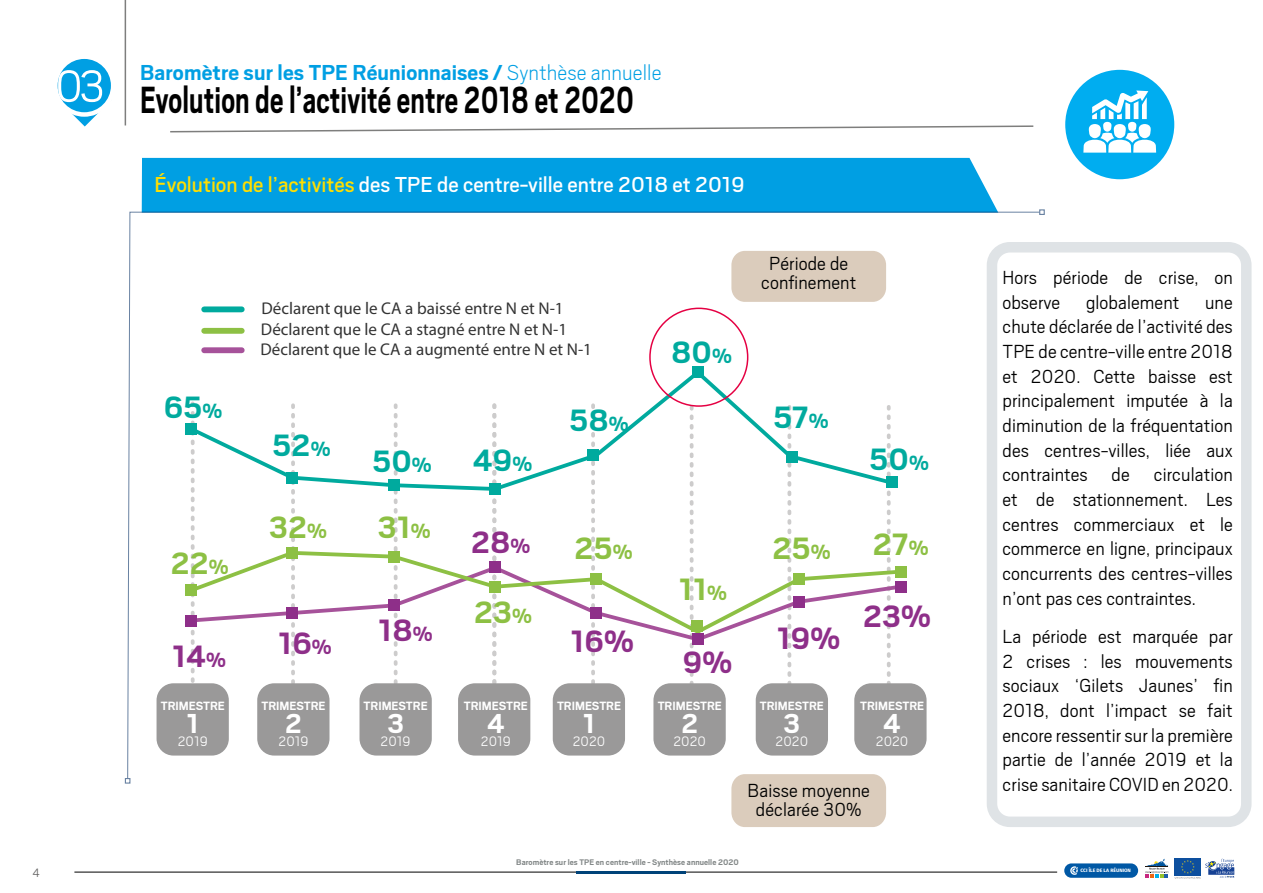
<style>
.page{position:relative;width:1263px;height:893px;background:#fff}
.page>*{position:absolute;margin:0;border:0;box-sizing:border-box;transform-origin:0 0}
.t1{font:700 42px "Scout";letter-spacing:.005em;color:#000;scale:.71 1}
.t2{font:700 34.2px "Scout";color:#00aa9e}
.t3{font:700 34.2px "Scout";color:#8dc044}
.t4{font:700 34.2px "Scout";color:#8e2f89}
.t5{font:24px "Scout";color:#fff}
.t6{font:700 24px "Scout";letter-spacing:.005em;color:#009fe3}
.t7{font:300 21px/24.8px "Scout";letter-spacing:.005em;color:#000;text-align:justify}
.t8{font:17.1px/20.5px "Myriad Pro";color:#333}
.t9{font:300 15.15px "Scout";color:#fff}
.t10{font:300 13.5px "Scout";color:#646363}
.t11{font:700 13.35px "Scout";color:#fff}
.t12{font:700 9px "Scout";letter-spacing:.005em;color:#828787}
.t13{font:700 4.8px "Fira Sans";letter-spacing:-.01em;color:#fff;scale:1.05 1}
.s1{font-weight:200}
.s2{color:#ffde00}
.s3{font-size:22.8px}
</style>
<div class="page">
<hr style="left:74px;top:872px;width:505px;height:1px;background:#000">
<hr style="left:683px;top:872px;width:374px;height:1px;background:#000">
<hr style="left:576px;top:871px;width:110px;height:3px;background:#004379">
<svg style="left:1145px;top:858px;width:23px;height:20px"></svg>
<div style="left:1174px;top:858px;width:27px;height:18px;background:#0d4f9e"></div>
<svg style="left:1179px;top:858px;width:55px;height:20px"></svg>
<div style="left:1064px;top:863px;width:74px;height:15px;background:#0058a5;border-radius:7px"></div>
<svg style="left:1070px;top:866px;width:8px;height:9px"></svg>
<div style="left:142px;top:158px;width:856px;height:54px;background:#009fe3"></div>
<svg style="left:170px;top:125px;width:864px;height:8px"></svg>
<hr style="left:125px;top:0;width:1px;height:125px;background:#7e7e7d">
<svg style="left:73px;top:114px;width:25px;height:13px"></svg>
<div style="left:53px;top:54px;width:62px;height:63px;background:#fff;border-radius:50%"></div>
<div style="left:58px;top:59px;width:53px;height:53px;background:#009fe3;border-radius:50%"></div>
<svg style="left:127px;top:212px;width:912px;height:567px"></svg>
<svg style="left:1039px;top:209px;width:6px;height:6px"></svg>
<svg style="left:125px;top:778px;width:5px;height:6px"></svg>
<svg style="left:186px;top:367px;width:719px;height:388px"></svg>
<div style="left:185px;top:615px;width:12px;height:11px;background:#8e2f89"></div>
<div style="left:287px;top:607px;width:11px;height:12px;background:#8e2f89"></div>
<div style="left:388px;top:600px;width:11px;height:11px;background:#8e2f89"></div>
<div style="left:489px;top:581px;width:12px;height:12px;background:#8dc044"></div>
<div style="left:591px;top:607px;width:11px;height:12px;background:#8e2f89"></div>
<div style="left:692px;top:634px;width:11px;height:11px;background:#8e2f89"></div>
<div style="left:793px;top:596px;width:12px;height:11px;background:#8e2f89"></div>
<div style="left:895px;top:581px;width:11px;height:11px;background:#8e2f89"></div>
<div style="left:185px;top:585px;width:12px;height:11px;background:#8dc044"></div>
<div style="left:287px;top:547px;width:11px;height:12px;background:#8dc044"></div>
<div style="left:388px;top:551px;width:11px;height:11px;background:#8dc044"></div>
<div style="left:489px;top:561px;width:12px;height:12px;background:#8e2f89"></div>
<div style="left:591px;top:573px;width:11px;height:12px;background:#8dc044"></div>
<div style="left:691px;top:620px;width:11px;height:11px;background:#8dc044"></div>
<div style="left:793px;top:573px;width:12px;height:12px;background:#8dc044"></div>
<div style="left:895px;top:566px;width:11px;height:11px;background:#8dc044"></div>
<div style="left:185px;top:423px;width:12px;height:11px;background:#00aa9e"></div>
<div style="left:287px;top:472px;width:11px;height:11px;background:#00aa9e"></div>
<div style="left:388px;top:479px;width:11px;height:12px;background:#00aa9e"></div>
<div style="left:489px;top:483px;width:12px;height:12px;background:#00aa9e"></div>
<div style="left:587px;top:449px;width:11px;height:12px;background:#00aa9e"></div>
<div style="left:692px;top:367px;width:11px;height:11px;background:#00aa9e"></div>
<div style="left:786px;top:451px;width:12px;height:12px;background:#00aa9e"></div>
<div style="left:886px;top:476px;width:11px;height:12px;background:#00aa9e"></div>
<div style="left:157px;top:683px;width:72px;height:73px;background:#9a9999;border-radius:17px"></div>
<div style="left:257px;top:683px;width:72px;height:73px;background:#9a9999;border-radius:17px"></div>
<div style="left:359px;top:683px;width:73px;height:73px;background:#9a9999;border-radius:17px"></div>
<div style="left:458px;top:683px;width:72px;height:73px;background:#9a9999;border-radius:17px"></div>
<div style="left:553px;top:683px;width:72px;height:73px;background:#9a9999;border-radius:17px"></div>
<div style="left:653px;top:683px;width:73px;height:73px;background:#9a9999;border-radius:17px"></div>
<div style="left:756px;top:683px;width:72px;height:73px;background:#9a9999;border-radius:17px"></div>
<div style="left:854px;top:683px;width:72px;height:73px;background:#9a9999;border-radius:17px"></div>
<div style="left:204px;top:306px;width:38px;height:6px;background:#00aa9e"></div>
<div style="left:204px;top:328px;width:38px;height:6px;background:#8dc044"></div>
<div style="left:204px;top:347px;width:38px;height:6px;background:#a6529a"></div>
<div style="left:642px;top:661px;width:12px;height:20px;background:#fff"></div>
<div style="left:742px;top:661px;width:12px;height:20px;background:#fff"></div>
<div style="left:843px;top:660px;width:14px;height:22px;background:#fff"></div>
<div style="left:944px;top:660px;width:14px;height:22px;background:#fff"></div>
<div style="left:987px;top:242px;width:264px;height:585px;border:10px solid #dfe3e6;border-radius:18px"></div>
<div style="left:1065px;top:70px;width:109px;height:109px;background:#00adf0;border-radius:50%"></div>
<svg style="left:1083px;top:90px;width:73px;height:63px"></svg>
<div style="left:731px;top:774px;width:155px;height:53px;background:#dbccbc;border-radius:14px"></div>
<div style="left:731px;top:251px;width:155px;height:51px;background:#dbccbc;border-radius:14px"></div>
<div style="left:649px;top:308px;width:99px;height:99px;border:2px solid #e50043;border-radius:50%"></div>
<p class="t6" style="left:140px;top:57px;width:523px">Baromètre sur les TPE Réunionnaises / <span class="s1">Synthèse annuelle</span></p>
<h1 class="t1" style="left:55px;top:73px;width:817px"><sup>03</sup> Evolution de l’activité entre 2018 et 2020</h1>
<p class="t5" style="left:154px;top:169px;width:591px"><span class="s2">Évolution de l’activités</span> des TPE de centre-ville entre 2018 et 2019</p>
<p class="t10" style="left:32px;top:864px;width:9px">4</p>
<h2 class="t2" style="left:164px;top:385px;width:60px">65<span class="s3">%</span></h2>
<h2 class="t3" style="left:171px;top:541px;width:59px">22<span class="s3">%</span></h2>
<h2 class="t4" style="left:172px;top:635px;width:55px">14<span class="s3">%</span></h2>
<p class="t11" style="left:161px;top:697px;width:66px">TRIMESTRE</p>
<p class="t9" style="left:178px;top:731px;width:32px"><sup>1</sup>2019</p>
<p class="t8" style="left:261px;top:298px;width:333px">Déclarent que le CA a baissé entre N et N-1<br>Déclarent que le CA a stagné entre N et N-1<br>Déclarent que le CA a augmenté entre N et N-1</p>
<h2 class="t2" style="left:272px;top:423px;width:60px">52<span class="s3">%</span></h2>
<h2 class="t2" style="left:372px;top:439px;width:162px">50<span class="s3">%</span> 49<span class="s3">%</span></h2>
<h2 class="t2" style="left:569px;top:398px;width:61px">58<span class="s3">%</span></h2>
<h2 class="t2" style="left:671px;top:330px;width:62px">80<span class="s3">%</span></h2>
<p class="t7" style="left:761px;top:253px;width:96px;line-height:19.5px;text-align:center">Période de confinement</p>
<h2 class="t2" style="left:773px;top:395px;width:57px">57<span class="s3">%</span></h2>
<h2 class="t2" style="left:869px;top:438px;width:61px">50<span class="s3">%</span></h2>
<h2 class="t3" style="left:269px;top:505px;width:60px">32<span class="s3">%</span></h2>
<h2 class="t4" style="left:278px;top:621px;width:55px">16<span class="s3">%</span></h2>
<h2 class="t3" style="left:378px;top:505px;width:55px">31<span class="s3">%</span></h2>
<h2 class="t4" style="left:378px;top:609px;width:56px">18<span class="s3">%</span></h2>
<h2 class="t4" style="left:471px;top:520px;width:61px">28<span class="s3">%</span></h2>
<h2 class="t3" style="left:474px;top:590px;width:59px">23<span class="s3">%</span></h2>
<h2 class="t3" style="left:574px;top:526px;width:60px">25<span class="s3">%</span></h2>
<h2 class="t3" style="left:772px;top:524px;width:158px">25<span class="s3">%</span> 27<span class="s3">%</span></h2>
<h2 class="t3" style="left:679px;top:567px;width:50px">11<span class="s3">%</span></h2>
<h2 class="t4" style="left:570px;top:619px;width:65px">16%</h2>
<h2 class="t4" style="left:777px;top:616px;width:65px">19%</h2>
<h2 class="t4" style="left:683px;top:640px;width:51px">9%</h2>
<h2 class="t4" style="left:863px;top:594px;width:69px">23%</h2>
<p class="t11" style="left:261px;top:697px;width:66px">TRIMESTRE</p>
<p class="t9" style="left:278px;top:731px;width:32px"><sup>2</sup>2019</p>
<p class="t11" style="left:364px;top:697px;width:66px">TRIMESTRE</p>
<p class="t9" style="left:381px;top:731px;width:32px"><sup>3</sup>2019</p>
<p class="t11" style="left:464px;top:697px;width:66px">TRIMESTRE</p>
<p class="t9" style="left:481px;top:731px;width:32px"><sup>4</sup>2019</p>
<p class="t11" style="left:557px;top:697px;width:66px">TRIMESTRE</p>
<p class="t9" style="left:573px;top:731px;width:34px"><sup>1</sup>2020</p>
<p class="t11" style="left:658px;top:697px;width:66px">TRIMESTRE</p>
<p class="t9" style="left:673px;top:731px;width:34px"><sup>2</sup>2020</p>
<p class="t11" style="left:760px;top:697px;width:66px">TRIMESTRE</p>
<p class="t9" style="left:776px;top:731px;width:34px"><sup>3</sup>2020</p>
<p class="t11" style="left:860px;top:697px;width:66px">TRIMESTRE</p>
<p class="t9" style="left:876px;top:731px;width:34px"><sup>4</sup>2020</p>
<p class="t7" style="left:1002px;top:264px;width:232px">Hors période de crise, on observe globalement une chute déclarée de l’activité des TPE de centre-ville entre 2018 et 2020. Cette baisse est principalement imputée à la diminution de la fréquentation des centres-villes, liée aux contraintes de circulation et de stationnement. Les centres commerciaux et le commerce en ligne, principaux concurrents des centres-villes n’ont pas ces contraintes.</p>
<p class="t7" style="left:1002px;top:623px;width:232px">La période est marquée par 2 crises : les mouvements sociaux ‘Gilets Jaunes’ fin 2018, dont l’impact se fait encore ressentir sur la première partie de l’année 2019 et la</p>
<p class="t7" style="left:748px;top:777px;width:124px">Baisse moyenne</p>
<p class="t7" style="left:1002px;top:771px;width:232px">crise sanitaire COVID en 2020.</p>
<p class="t7" style="left:756px;top:796px;width:107px">déclarée 30%</p>
<p class="t12" style="left:516px;top:857px;width:224px">Baromètre sur les TPE en centre-ville - Synthèse annuelle 2020</p>
<p class="t13" style="left:1080px;top:866px;width:50px">CCI ÎLE DE LA RÉUNION</p>
</div>
